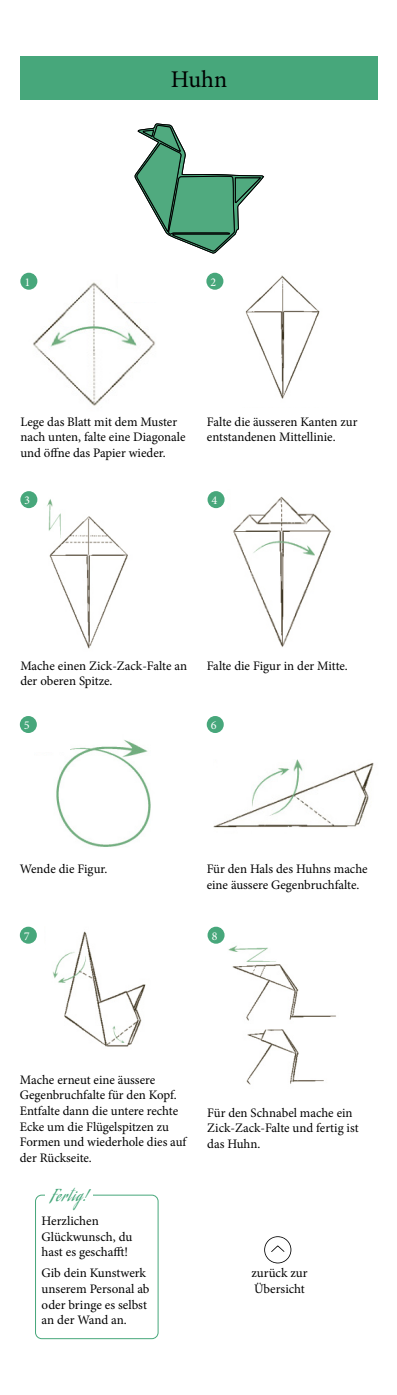
<style>
.page{position:relative;width:397px;height:1395px;background:#fff}
.page>*{position:absolute;margin:0;border:0;box-sizing:border-box;transform-origin:0 0}
.t1{font:24px "Minion Pro";color:#000}
.t2{font:16px "Aguafina Script";letter-spacing:.075em;color:#47a77b}
.t3{font:13px/15.6px "Minion Pro";color:#000}
.t4{font:12px "Minion Pro";color:#fff}
</style>
<div class="page">
<img style="left:31px;top:275px;width:124px;height:131px">
<div style="left:119px;top:272px;width:45px;height:29px;background:#fff"></div>
<img style="left:228px;top:945px;width:108px;height:140px">
<img style="left:56px;top:740px;width:95px;height:107px">
<div style="left:29px;top:716px;width:41px;height:36px;background:#fff"></div>
<div style="left:20px;top:57px;width:358px;height:43px;background:#47a77b"></div>
<svg style="left:134px;top:123px;width:130px;height:131px"></svg>
<div style="left:20px;top:273px;width:17px;height:17px;background:#47a77b;border-radius:50%"></div>
<div style="left:207px;top:491px;width:17px;height:17px;background:#47a77b;border-radius:50%"></div>
<div style="left:20px;top:716px;width:17px;height:17px;background:#47a77b;border-radius:50%"></div>
<div style="left:207px;top:716px;width:17px;height:17px;background:#47a77b;border-radius:50%"></div>
<div style="left:20px;top:926px;width:17px;height:17px;background:#47a77b;border-radius:50%"></div>
<div style="left:207px;top:926px;width:17px;height:17px;background:#47a77b;border-radius:50%"></div>
<div style="left:206px;top:273px;width:17px;height:17px;background:#47a77b;border-radius:50%"></div>
<img style="left:245px;top:275px;width:75px;height:124px">
<img style="left:233px;top:496px;width:99px;height:151px">
<img style="left:214px;top:759px;width:160px;height:69px">
<img style="left:52px;top:931px;width:94px;height:116px">
<div style="left:35px;top:1194px;width:124px;height:145px;border:1px solid #47a77b;border-radius:6px"></div>
<div style="left:45px;top:1185px;width:48px;height:23px;background:#fff"></div>
<div style="left:20px;top:491px;width:17px;height:17px;background:#47a77b;border-radius:50%"></div>
<img style="left:47px;top:499px;width:81px;height:150px">
<svg style="left:264px;top:1236px;width:28px;height:28px"></svg>
<p class="t4" style="left:25px;top:274px;width:6px">1</p>
<h1 class="t1" style="left:171px;top:63px;width:58px">Huhn</h1>
<p class="t4" style="left:211px;top:274px;width:7px">2</p>
<p class="t3" style="left:20px;top:414px;width:167px">Lege das Blatt mit dem Muster nach unten, falte eine Diagonale und öffne das Papier wieder.</p>
<p class="t3" style="left:207px;top:414px;width:152px">Falte die äusseren Kanten zur entstandenen Mittellinie.</p>
<p class="t4" style="left:25px;top:492px;width:7px">3</p>
<p class="t4" style="left:211px;top:492px;width:7px">4</p>
<p class="t3" style="left:20px;top:658px;width:168px">Mache einen Zick-Zack-Falte an der oberen Spitze.</p>
<p class="t3" style="left:207px;top:658px;width:143px">Falte die Figur in der Mitte.</p>
<p class="t4" style="left:24px;top:717px;width:7px">5</p>
<p class="t4" style="left:211px;top:717px;width:7px">6</p>
<p class="t3" style="left:20px;top:861px;width:89px">Wende die Figur.</p>
<p class="t3" style="left:207px;top:861px;width:162px">Für den Hals des Huhns mache eine äussere Gegenbruchfalte.</p>
<p class="t4" style="left:24px;top:927px;width:7px">7</p>
<p class="t4" style="left:212px;top:927px;width:7px">8</p>
<p class="t3" style="left:20px;top:1072px;width:168px">Mache erneut eine äussere<br>Gegenbruchfalte für den Kopf.<br>Entfalte dann die untere rechte<br>Ecke um die Flügelspitzen zu<br>Formen und wiederhole dies auf der Rückseite.</p>
<p class="t2" style="left:51px;top:1185px;width:38px">Fertig!</p>
<p class="t3" style="left:42px;top:1213px;width:92px">Herzlichen<br>Glückwunsch, du hast es geschafft!</p>
<p class="t3" style="left:42px;top:1265px;width:109px">Gib dein Kunstwerk unserem Personal ab oder bringe es selbst an der Wand an.</p>
<p class="t3" style="left:207px;top:1104px;width:153px">Für den Schnabel mache ein<br>Zick-Zack-Falte und fertig ist das Huhn.</p>
<p class="t3" style="left:251px;top:1265px;width:58px">zurück zur<br>Übersicht</p>
</div>
